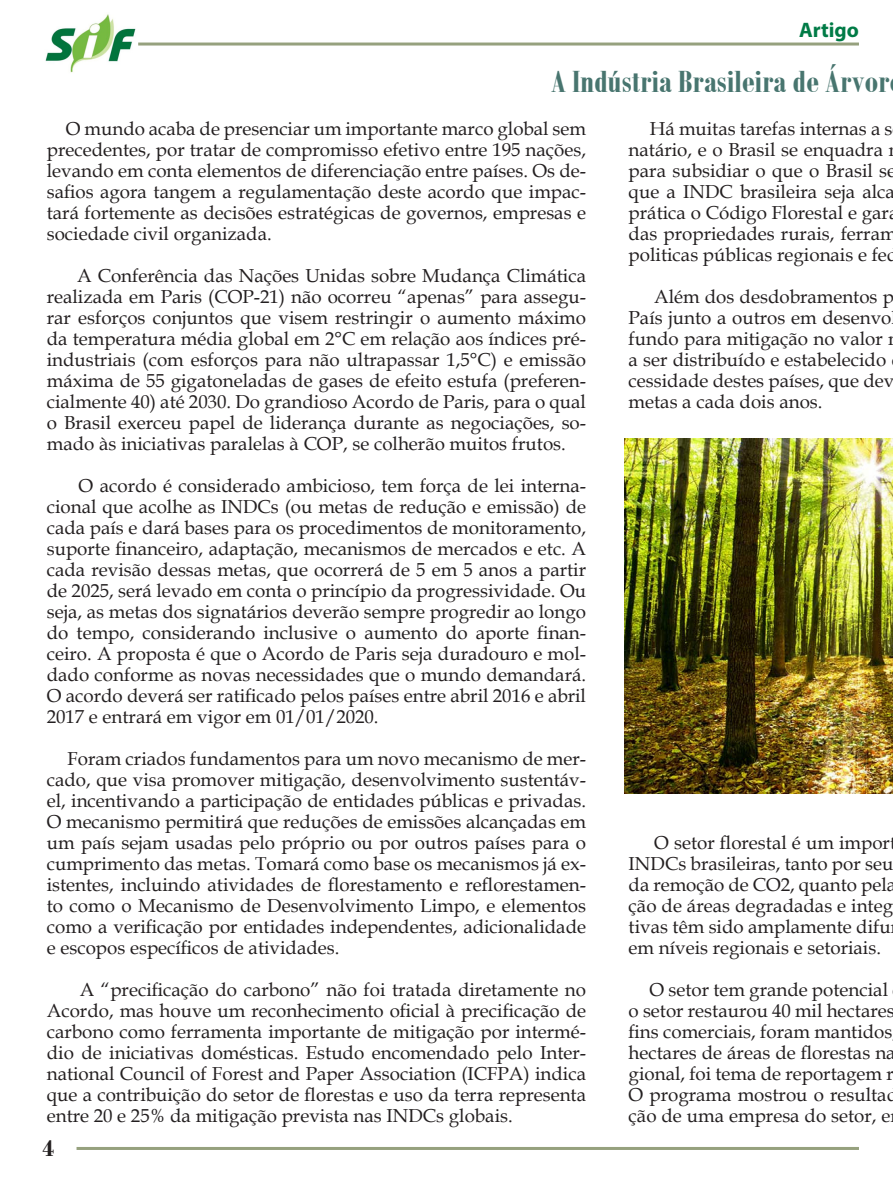
<style>
.page{position:relative;width:893px;height:1191px;background:#fff}
.page>*{position:absolute;margin:0;border:0;box-sizing:border-box;transform-origin:0 0}
.Título{font:700 33px "Bodoni MT Condensed";color:#48756f}
.t1{font:700 24px "Bodoni";color:#231f20}
.Box_Título{font:700 21px "Myriad Pro";color:#007b46}
.Box_Título-2{font:18.75px/21px "Book Antiqua";color:#231f20;text-align:justify}
</style>
<div class="page">
<hr style="left:77px;top:1147px;width:782px;height:3px;background:#96a17e">
<hr style="left:138px;top:43px;width:721px;height:3px;background:#96a17e">
<img style="left:45px;top:14px;width:91px;height:59px">
<img style="left:624px;top:438px;width:269px;height:355px">
<p class="Box_Título" style="left:799px;top:16px;width:61px">Artigo</p>
<p class="Título" style="left:551px;top:61px;width:340px">A Indústria Brasileira de Árvor</p>
<p class="Box_Título-2" style="left:47px;top:118px;width:541px;text-indent:19px">O mundo acaba de presenciar um importante marco global sem precedentes, por tratar de compromisso efetivo entre 195 nações, levando em conta elementos de diferenciação entre países. Os de&shy;safios agora tangem a regulamentação deste acordo que impac&shy;tará fortemente as decisões estratégicas de governos, empresas e sociedade civil organizada.</p>
<p class="Box_Título-2" style="left:47px;top:265px;width:541px;text-indent:30px">A Conferência das Nações Unidas sobre Mudança Climática realizada em Paris (COP-21) não ocorreu “apenas” para assegu&shy;rar esforços conjuntos que visem restringir o aumento máximo da temperatura média global em 2°C em relação aos índices pré&shy;industriais (com esforços para não ultrapassar 1,5°C) e emissão máxima de 55 gigatoneladas de gases de efeito estufa (preferen&shy;cialmente 40) até 2030. Do grandioso Acordo de Paris, para o qual o Brasil exerceu papel de liderança durante as negociações, so&shy;mado às iniciativas paralelas à COP, se colherão muitos frutos.</p>
<p class="Box_Título-2" style="left:47px;top:475px;width:541px;text-indent:32px">O acordo é considerado ambicioso, tem força de lei interna&shy;cional que acolhe as INDCs (ou metas de redução e emissão) de cada país e dará bases para os procedimentos de monitoramento, suporte financeiro, adaptação, mecanismos de mercados e etc. A cada revisão dessas metas, que ocorrerá de 5 em 5 anos a partir de 2025, será levado em conta o princípio da progressividade. Ou seja, as metas dos signatários deverão sempre progredir ao longo do tempo, considerando inclusive o aumento do aporte finan&shy;ceiro. A proposta é que o Acordo de Paris seja duradouro e mol&shy;dado conforme as novas necessidades que o mundo demandará.<br>O acordo deverá ser ratificado pelos países entre abril 2016 e abril 2017 e entrará em vigor em 01/01/2020.</p>
<p class="Box_Título-2" style="left:47px;top:748px;width:541px;text-indent:21px">Foram criados fundamentos para um novo mecanismo de mer&shy;cado, que visa promover mitigação, desenvolvimento sustentáv&shy;el, incentivando a participação de entidades públicas e privadas.<br>O mecanismo permitirá que reduções de emissões alcançadas em um país sejam usadas pelo próprio ou por outros países para o cumprimento das metas. Tomará como base os mecanismos já ex&shy;istentes, incluindo atividades de florestamento e reflorestamen&shy;to como o Mecanismo de Desenvolvimento Limpo, e elementos como a verificação por entidades independentes, adicionalidade e escopos específicos de atividades.</p>
<p class="Box_Título-2" style="left:47px;top:979px;width:541px;text-indent:33px">A “precificação do carbono” não foi tratada diretamente no Acordo, mas houve um reconhecimento oficial à precificação de carbono como ferramenta importante de mitigação por intermé&shy;dio de iniciativas domésticas. Estudo encomendado pelo Inter&shy;national Council of Forest and Paper Association (ICFPA) indica que a contribuição do setor de florestas e uso da terra representa entre 20 e 25% da mitigação prevista nas INDCs globais.</p>
<p class="t1" style="left:43px;top:1134px;width:13px">4</p>
<p class="Box_Título-2" style="left:629px;top:118px;width:271px;text-align:left;text-indent:21px">Há muitas tarefas internas a s natário, e o Brasil se enquadra para subsidiar o que o Brasil se que a INDC brasileira seja alca prática o Código Florestal e gar das propriedades rurais, ferram politicas públicas regionais e fed</p>
<p class="Box_Título-2" style="left:629px;top:286px;width:267px;text-align:left;text-indent:26px">Além dos desdobramentos p<br>País junto a outros em desenvo fundo para mitigação no valor a ser distribuído e estabelecido cessidade destes países, que dev metas a cada dois anos.</p>
<p class="Box_Título-2" style="left:629px;top:832px;width:269px;text-align:left;text-indent:26px">O setor florestal é um impor<br>INDCs brasileiras, tanto por seu da remoção de CO2, quanto pela ção de áreas degradadas e integ tivas têm sido amplamente difu em níveis regionais e setoriais.</p>
<p class="Box_Título-2" style="left:629px;top:979px;width:271px;text-align:center">O setor tem grande potencial<br>o setor restaurou 40 mil hectares fins comerciais, foram mantidos hectares de áreas de florestas na gional, foi tema de reportagem r<br>O programa mostrou o resultad ção de uma empresa do setor, e</p>
</div>
